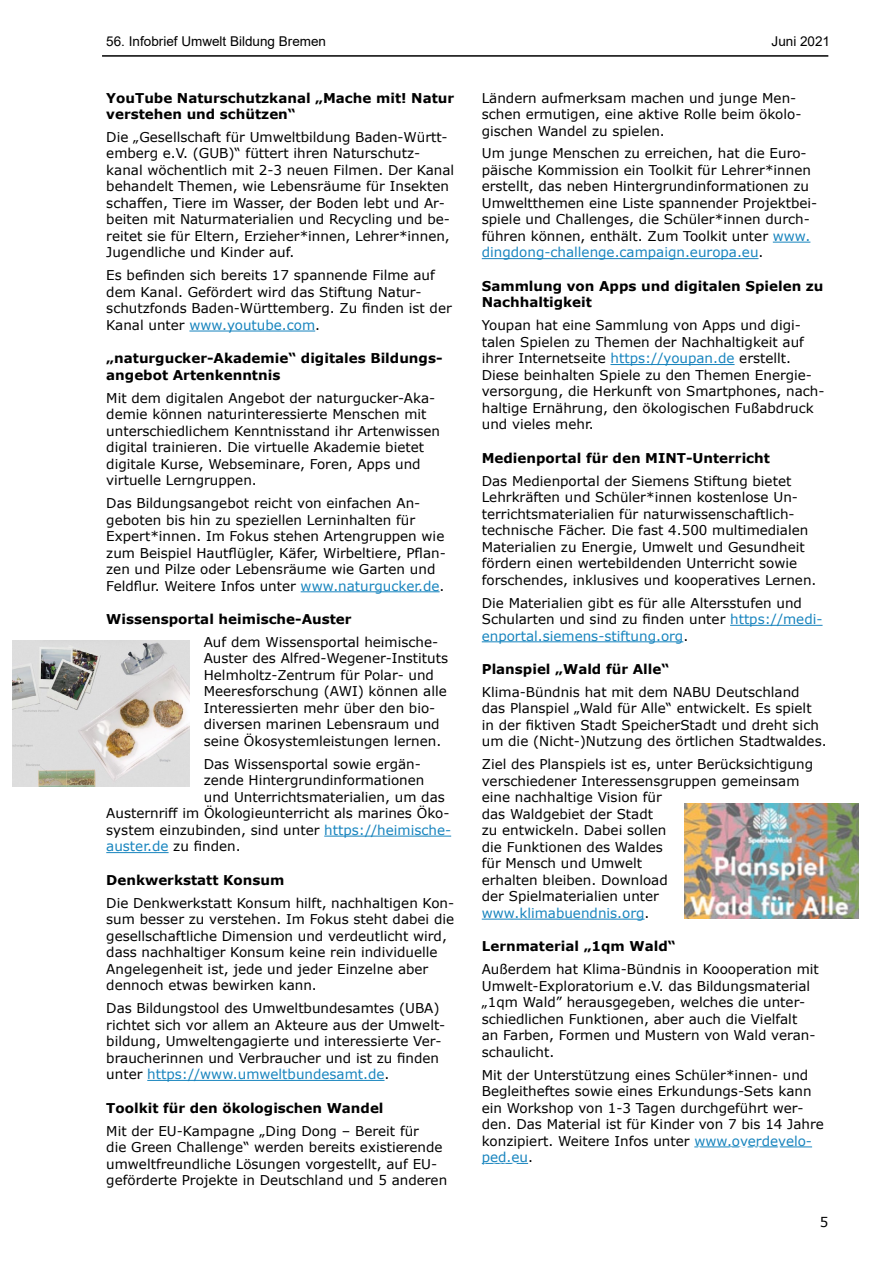
<style>
.page{position:relative;width:893px;height:1263px;background:#fff}
.page>*{position:absolute;margin:0;border:0;box-sizing:border-box;transform-origin:0 0}
.t1{font:13.5px/16.5px "Verdana";color:#000}
.t2{font:700 13.5px/16.5px "Verdana";color:#000}
.t3{font:13.5px "Arial";color:#000}
.t4{font:13.5px "Verdana";color:#1784be}
.s1{color:#1784be}
.s2{color:#000}
</style>
<div class="page">
<hr style="left:102px;top:55px;width:726px;height:2px;background:#000">
<hr style="left:189px;top:331px;width:126px;height:1px;background:#1784be">
<hr style="left:301px;top:591px;width:139px;height:1px;background:#1784be">
<hr style="left:324px;top:836px;width:127px;height:1px;background:#1784be">
<hr style="left:106px;top:852px;width:63px;height:1px;background:#1784be">
<hr style="left:147px;top:1080px;width:237px;height:1px;background:#1784be">
<hr style="left:773px;top:242px;width:37px;height:1px;background:#1784be">
<hr style="left:482px;top:258px;width:276px;height:1px;background:#1784be">
<hr style="left:610px;top:364px;width:124px;height:1px;background:#1784be">
<hr style="left:730px;top:625px;width:92px;height:1px;background:#1784be">
<hr style="left:482px;top:641px;width:201px;height:1px;background:#1784be">
<hr style="left:482px;top:919px;width:162px;height:1px;background:#1784be">
<hr style="left:694px;top:1146px;width:118px;height:1px;background:#1784be">
<hr style="left:482px;top:1163px;width:46px;height:1px;background:#1784be">
<img style="left:13px;top:640px;width:176px;height:146px">
<img style="left:685px;top:804px;width:174px;height:114px">
<p class="t3" style="left:106px;top:32px;width:221px">56. Infobrief Umwelt Bildung Bremen</p>
<p class="t3" style="left:772px;top:32px;width:60px">Juni 2021</p>
<p class="t2" style="left:106px;top:89px;width:349px">YouTube Naturschutzkanal „Mache mit! Natur verstehen und schützen“</p>
<p class="t1" style="left:106px;top:129px;width:349px">Die „Gesellschaft für Umweltbildung Baden-Württ&shy;emberg e.V. (GUB)“ füttert ihren Naturschutz&shy;kanal wöchentlich mit 2-3 neuen Filmen. Der Kanal behandelt Themen, wie Lebensräume für Insekten schaffen, Tiere im Wasser, der Boden lebt und Ar&shy;beiten mit Naturmaterialien und Recycling und be&shy;reitet sie für Eltern, Erzieher*innen, Lehrer*innen, Jugendliche und Kinder auf.</p>
<p class="t1" style="left:106px;top:267px;width:347px">Es befinden sich bereits 17 spannende Filme auf dem Kanal. Gefördert wird das Stiftung Natur&shy;schutzfonds Baden-Württemberg. Zu finden ist der Kanal unter <span class="s1">www.youtube.com</span>.</p>
<p class="t2" style="left:106px;top:350px;width:338px">„naturgucker-Akademie“ digitales Bildungs&shy;angebot Artenkenntnis</p>
<p class="t1" style="left:106px;top:389px;width:335px">Mit dem digitalen Angebot der naturgucker-Aka&shy;demie können naturinteressierte Menschen mit unterschiedlichem Kenntnisstand ihr Artenwissen digital trainieren. Die virtuelle Akademie bietet digitale Kurse, Webseminare, Foren, Apps und virtuelle Lerngruppen.</p>
<p class="t1" style="left:106px;top:495px;width:341px">Das Bildungsangebot reicht von einfachen An&shy;geboten bis hin zu speziellen Lerninhalten für Expert*innen. Im Fokus stehen Artengruppen wie zum Beispiel Hautflügler, Käfer, Wirbeltiere, Pflan&shy;zen und Pilze oder Lebensräume wie Garten und Feldflur. Weitere Infos unter <span class="s1">www.naturgucker.de</span>.</p>
<p class="t2" style="left:106px;top:611px;width:247px">Wissensportal heimische-Auster</p>
<p class="t1" style="left:204px;top:634px;width:246px">Auf dem Wissensportal heimische-Auster des Alfred-Wegener-Instituts Helmholtz-Zentrum für Polar- und Meeresforschung (AWI) können alle Interessierten mehr über den bio&shy;diversen marinen Lebensraum und seine Ökosystemleistungen lernen.</p>
<p class="t1" style="left:204px;top:755px;width:219px">Das Wissensportal sowie ergän-</p>
<p class="t1" style="left:204px;top:772px;width:222px">zende Hintergrundinformationen</p>
<p class="t1" style="left:204px;top:788px;width:243px">und Unterrichtsmaterialien, um das</p>
<p class="t1" style="left:106px;top:805px;width:345px">Austernriff im Ökologieunterricht als marines Öko-</p>
<p class="t1" style="left:106px;top:821px;width:346px">system einzubinden, sind unter <span class="s1">https://heimische-</span></p>
<p class="t4" style="left:106px;top:837px;width:136px">auster.de <span class="s2">zu finden.</span></p>
<p class="t2" style="left:106px;top:871px;width:180px">Denkwerkstatt Konsum</p>
<p class="t1" style="left:106px;top:894px;width:349px">Die Denkwerkstatt Konsum hilft, nachhaltigen Kon&shy;sum besser zu verstehen. Im Fokus steht dabei die gesellschaftliche Dimension und verdeutlicht wird, dass nachhaltiger Konsum keine rein individuelle Angelegenheit ist, jede und jeder Einzelne aber dennoch etwas bewirken kann.</p>
<p class="t1" style="left:106px;top:1000px;width:340px">Das Bildungstool des Umweltbundesamtes (UBA) richtet sich vor allem an Akteure aus der Umwelt&shy;bildung, Umweltengagierte und interessierte Ver&shy;braucherinnen und Verbraucher und ist zu finden unter <span class="s1">https://www.umweltbundesamt.de</span>.</p>
<p class="t2" style="left:106px;top:1099px;width:279px">Toolkit für den ökologischen Wandel</p>
<p class="t1" style="left:106px;top:1122px;width:342px">Mit der EU-Kampagne „Ding Dong – Bereit für<br>die Green Challenge“ werden bereits existierende umweltfreundliche Lösungen vorgestellt, auf EU&shy;geförderte Projekte in Deutschland und 5 anderen</p>
<p class="t1" style="left:482px;top:89px;width:321px">Ländern aufmerksam machen und junge Men&shy;schen ermutigen, eine aktive Rolle beim ökolo&shy;gischen Wandel zu spielen.</p>
<p class="t1" style="left:482px;top:145px;width:337px">Um junge Menschen zu erreichen, hat die Euro&shy;päische Kommission ein Toolkit für Lehrer*innen erstellt, das neben Hintergrundinformationen zu Umweltthemen eine Liste spannender Projektbei&shy;spiele und Challenges, die Schüler*innen durch&shy;führen können, enthält. Zum Toolkit unter <span class="s1">www. dingdong-challenge.campaign.europa.eu</span>.</p>
<p class="t2" style="left:482px;top:277px;width:343px">Sammlung von Apps und digitalen Spielen zu<br>Nachhaltigkeit</p>
<p class="t1" style="left:482px;top:317px;width:344px">Youpan hat eine Sammlung von Apps und digi&shy;talen Spielen zu Themen der Nachhaltigkeit auf ihrer Internetseite <span class="s1">https://youpan.de</span> erstellt.<br>Diese beinhalten Spiele zu den Themen Energie&shy;versorgung, die Herkunft von Smartphones, nach&shy;haltige Ernährung, den ökologischen Fußabdruck und vieles mehr.</p>
<p class="t2" style="left:482px;top:449px;width:290px">Medienportal für den MINT-Unterricht</p>
<p class="t1" style="left:482px;top:472px;width:336px">Das Medienportal der Siemens Stiftung bietet Lehrkräften und Schüler*innen kostenlose Un&shy;terrichtsmaterialien für naturwissenschaftlich&shy;technische Fächer. Die fast 4.500 multimedialen Materialien zu Energie, Umwelt und Gesundheit fördern einen wertebildenden Unterricht sowie forschendes, inklusives und kooperatives Lernen.</p>
<p class="t1" style="left:482px;top:594px;width:342px">Die Materialien gibt es für alle Altersstufen und<br>Schularten und sind zu finden unter <span class="s1">https://medi&shy;enportal.siemens-stiftung.org</span>.</p>
<p class="t2" style="left:482px;top:661px;width:189px">Planspiel „Wald für Alle“</p>
<p class="t1" style="left:482px;top:684px;width:346px">Klima-Bündnis hat mit dem NABU Deutschland<br>das Planspiel „Wald für Alle“ entwickelt. Es spielt in der fiktiven Stadt SpeicherStadt und dreht sich um die (Nicht-)Nutzung des örtlichen Stadtwaldes.</p>
<p class="t1" style="left:482px;top:756px;width:333px">Ziel des Planspiels ist es, unter Berücksichtigung verschiedener Interessensgruppen gemeinsam eine nachhaltige Vision für<br>das Waldgebiet der Stadt<br>zu entwickeln. Dabei sollen<br>die Funktionen des Waldes<br>für Mensch und Umwelt<br>erhalten bleiben. Download<br>der Spielmaterialien unter <span class="s1">www.klimabuendnis.org</span>.</p>
<p class="t2" style="left:482px;top:938px;width:195px">Lernmaterial „1qm Wald“</p>
<p class="t1" style="left:482px;top:961px;width:339px">Außerdem hat Klima-Bündnis in Koooperation mit Umwelt-Exploratorium e.V. das Bildungsmaterial „1qm Wald” herausgegeben, welches die unter&shy;schiedlichen Funktionen, aber auch die Vielfalt<br>an Farben, Formen und Mustern von Wald veran&shy;schaulicht.</p>
<p class="t1" style="left:482px;top:1066px;width:344px">Mit der Unterstützung eines Schüler*innen- und Begleitheftes sowie eines Erkundungs-Sets kann ein Workshop von 1-3 Tagen durchgeführt wer&shy;den. Das Material ist für Kinder von 7 bis 14 Jahre konzipiert. Weitere Infos unter <span class="s1">www.overdevelo-</span></p>
<p class="t1" style="left:820px;top:1213px;width:10px">5</p>
</div>
